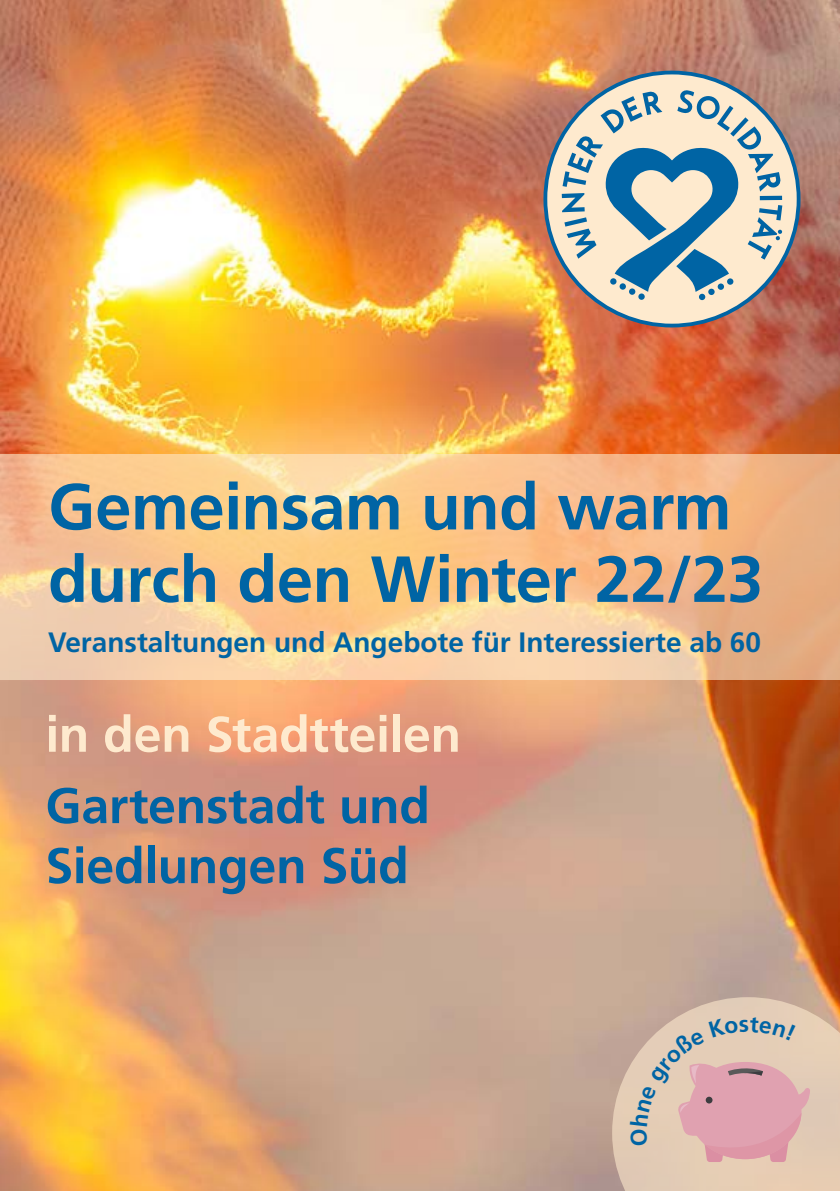
<style>
.page{position:relative;width:840px;height:1191px;background:#fff}
.page>*{position:absolute;margin:0;border:0;box-sizing:border-box;transform-origin:0 0}
.t1{font:700 65px/72.4px "Frutiger LT Pro";letter-spacing:-.01em;color:#0064a4}
.t2{font:700 50px/60px "Frutiger LT Pro";letter-spacing:-.005em;color:#0064a4}
.t3{font:700 50px "Frutiger LT Pro";letter-spacing:-.005em;color:#feeace}
.t4{font:700 28px "Frutiger LT Pro";color:#0064a4}
</style>
<div class="page">
<img style="left:0;top:0;width:839px;height:1191px">
<svg style="left:543px;top:71px;width:257px;height:256px;background:#b1b1ab"></svg>
<svg style="left:0;top:454px;width:839px;height:225px;background:#f6c592"></svg>
<svg style="left:611px;top:997px;width:228px;height:194px;background:#dbc1ab"></svg>
<svg style="left:629px;top:1016px;width:180px;height:146px;background:#dfb9b1"></svg>
<h1 class="t1" style="left:48px;top:471px;width:716px">Gemeinsam und warm durch den Winter 22/23</h1>
<p class="t4" style="left:48px;top:626px;width:714px">Veranstaltungen und Angebote für Interessierte ab 60</p>
<h2 class="t3" style="left:45px;top:704px;width:417px">in den Stadtteilen</h2>
<h2 class="t2" style="left:45px;top:775px;width:386px">Gartenstadt und<br>Siedlungen Süd</h2>
</div>
